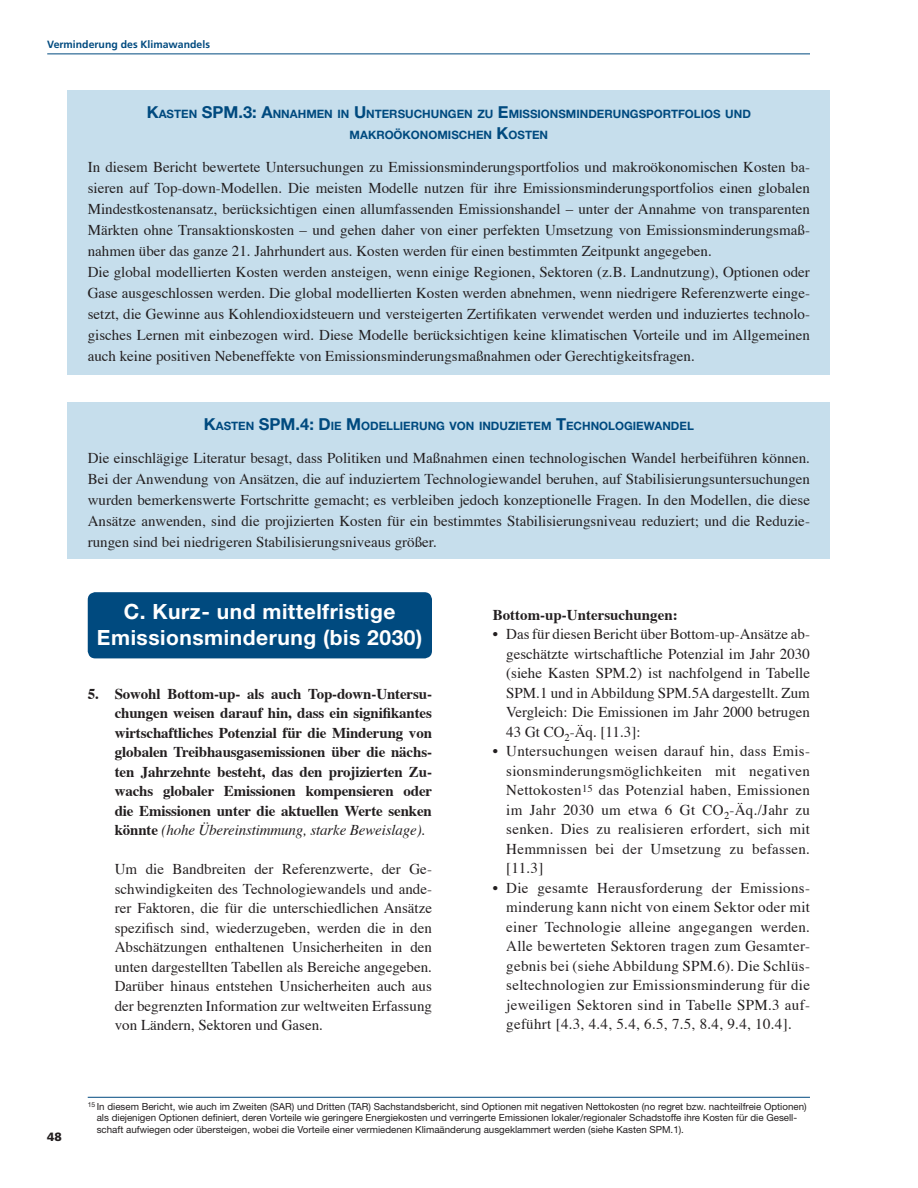
<style>
.page{position:relative;width:918px;height:1188px;background:#fff}
.page>*{position:absolute;margin:0;border:0;box-sizing:border-box;transform-origin:0 0}
.t1{font:700 21px/25.5px "Helvetica Neue";letter-spacing:.025em;color:#fff;text-align:center}
.t2{font:15px/21px "Times";color:#231f20;text-align:justify}
.t3{font:15px/19.5px "Times";letter-spacing:.02em;color:#231f20}
.t4{font:700 15px/19.5px "Times";letter-spacing:-.01em;color:#231f20;text-align:justify}
.t5{font:900 12px "Frutiger";color:#231f20}
.t6{font:700 11.55px/21px "Helvetica Neue";color:#004a7f;text-align:center}
.t7{font:700 10.5px "Frutiger";color:#004a7f}
.t8{font:9.75px/11.7px "Helvetica Neue";color:#231f20}
.s1{font-size:16.5px}
.s2{font-weight:400;font-style:italic}
</style>
<div class="page">
<hr style="left:47px;top:54px;width:763px;height:1px;background:#004a7f">
<div style="left:68px;top:90px;width:762px;height:285px;background:#c6deec"></div>
<div style="left:68px;top:402px;width:762px;height:157px;background:#c6deec"></div>
<div style="left:88px;top:592px;width:344px;height:66px;background:#004a7f;border-radius:8px"></div>
<hr style="left:88px;top:1097px;width:722px;height:1px;background:#004a7f">
<p class="t7" style="left:47px;top:38px;width:164px">Verminderung des Klimawandels</p>
<p class="t6" style="left:147px;top:103px;width:604px"><span class="s1">K</span>ASTEN <span class="s1">SPM.3: A</span>NNAHMEN IN <span class="s1">U</span> NTERSUCHUNGEN ZU <span class="s1">E</span>MISSIONSMINDERUNGSPORTFOLIOS UND<br>MAKROÖKONOMISCHEN <span class="s1">K</span>OSTEN</p>
<p class="t2" style="left:88px;top:155px;width:724px;text-align:left">In diesem Bericht bewertete Untersuchungen zu Emissionsminderungsportfolios und makroökonomischen Kosten ba&shy;sieren auf Top-down-Modellen. Die meisten Modelle nutzen für ihre Emissionsminderungsportfolios einen globalen Mindestkostenansatz, berücksichtigen einen allumfassenden Emissionshandel – unter der Annahme von transparenten Märkten ohne Transaktionskosten – und gehen daher von einer perfekten Umsetzung von Emissionsminderungsmaß&shy;nahmen über das ganze 21. Jahrhundert aus. Kosten werden für einen bestimmten Zeitpunkt angegeben.<br>Die global modellierten Kosten werden ansteigen, wenn einige Regionen, Sektoren (z.B. Landnutzung), Optionen oder Gase ausgeschlossen werden. Die global modellierten Kosten werden abnehmen, wenn niedrigere Referenzwerte einge&shy;setzt, die Gewinne aus Kohlendioxidsteuern und versteigerten Zertifikaten verwendet werden und induziertes technolo&shy;gisches Lernen mit einbezogen wird. Diese Modelle berücksichtigen keine klimatischen Vorteile und im Allgemeinen auch keine positiven Nebeneffekte von Emissionsminderungsmaßnahmen oder Gerechtigkeitsfragen.</p>
<p class="t6" style="left:204px;top:415px;width:491px"><span class="s1">K</span>ASTEN <span class="s1">SPM.4: D</span>IE <span class="s1">M</span>ODELLIERUNG VON INDUZIETEM <span class="s1">T</span>ECHNOLOGIEWANDEL</p>
<p class="t2" style="left:88px;top:446px;width:724px">Die einschlägige Literatur besagt, dass Politiken und Maßnahmen einen technologischen Wandel herbeiführen können.<br>Bei der Anwendung von Ansätzen, die auf induziertem Technologiewandel beruhen, auf Stabilisierungsuntersuchungen wurden bemerkenswerte Fortschritte gemacht; es verbleiben jedoch konzeptionelle Fragen. In den Modellen, die diese Ansätze anwenden, sind die projizierten Kosten für ein bestimmtes Stabilisierungsniveau reduziert; und die Reduzie&shy;rungen sind bei niedrigeren Stabilisierungsniveaus größer.</p>
<h1 class="t1" style="left:97px;top:598px;width:327px">C. KURZ- UND MITTELFRISTIGE<br>EMISSIONSMINDERUNG (BIS 2030)</h1>
<p class="t4" style="left:115px;top:682px;width:319px;text-indent:-27px">5. Sowohl Bottom-up- als auch Top-down-Untersu&shy;chungen weisen darauf hin, dass ein signifikantes wirtschaftliches Potenzial für die Minderung von globalen Treibhausgasemissionen über die nächs&shy;ten Jahrzehnte besteht, das den projizierten Zu&shy;wachs globaler Emissionen kompensieren oder die Emissionen unter die aktuellen Werte senken könnte <span class="s2">(hohe Übereinstimmung, starke Beweislage).</span></p>
<p class="t2" style="left:115px;top:858px;width:319px;line-height:19.5px">Um die Bandbreiten der Referenzwerte, der Ge&shy;schwindigkeiten des Technologiewandels und ande&shy;rer Faktoren, die für die unterschiedlichen Ansätze spezifisch sind, wiederzugeben, werden die in den Abschätzungen enthaltenen Unsicherheiten in den unten dargestellten Tabellen als Bereiche angegeben.<br>Darüber hinaus entstehen Unsicherheiten auch aus der begrenzten Information zur weltweiten Erfassung von Ländern, Sektoren und Gasen.</p>
<p class="t4" style="left:493px;top:603px;width:186px">Bottom-up-Untersuchungen:</p>
<p class="t3" style="left:506px;top:623px;width:305px">Das für diesen Bericht über Bottom-up-Ansätze ab&shy;geschätzte wirtschaftliche Potenzial im Jahr 2030 (siehe Kasten SPM.2) ist nachfolgend in Tabelle SPM.1 und in Abbildung SPM.5A dargestellt. Zum Vergleich: Die Emissionen im Jahr 2000 betrugen 43 Gt CO<sub>2</sub>-Äq. [11.3]:<br>Untersuchungen weisen darauf hin, dass Emis&shy;sionsminderungsmöglichkeiten mit negativen Nettokosten<sup>15</sup> das Potenzial haben, Emissionen im Jahr 2030 um etwa 6 Gt CO<sub>2</sub>-Äq./Jahr zu senken. Dies zu realisieren erfordert, sich mit Hemmnissen bei der Umsetzung zu befassen. [11.3]<br>Die gesamte Herausforderung der Emissions&shy;minderung kann nicht von einem Sektor oder mit einer Technologie alleine angegangen werden.<br>Alle bewerteten Sektoren tragen zum Gesamter&shy;gebnis bei (siehe Abbildung SPM.6). Die Schlüs&shy;seltechnologien zur Emissionsminderung für die jeweiligen Sektoren sind in Tabelle SPM.3 auf&shy;geführt [4.3, 4.4, 5.4, 6.5, 7.5, 8.4, 9.4, 10.4].</p>
<p class="t2" style="left:493px;top:622px;width:7px">•</p>
<p class="t2" style="left:493px;top:739px;width:7px">•</p>
<p class="t2" style="left:493px;top:876px;width:7px">•</p>
<p class="t5" style="left:47px;top:1130px;width:16px">48</p>
<p class="t8" style="left:97px;top:1100px;width:711px;text-indent:-9px"><sup>15</sup> In diesem Bericht, wie auch im Zweiten (SAR) und Dritten (TAR) Sachstandsbericht, sind Optionen mit negativen Nettokosten (no regret bzw. nachteilfreie Optionen) als diejenigen Optionen definiert, deren Vorteile wie geringere Energiekosten und verringerte Emissionen lokaler/regionaler Schadstoffe ihre Kosten für die Gesell&shy;schaft aufwiegen oder übersteigen, wobei die Vorteile einer vermiedenen Klimaänderung ausgeklammert werden (siehe Kasten SPM.1).</p>
</div>
